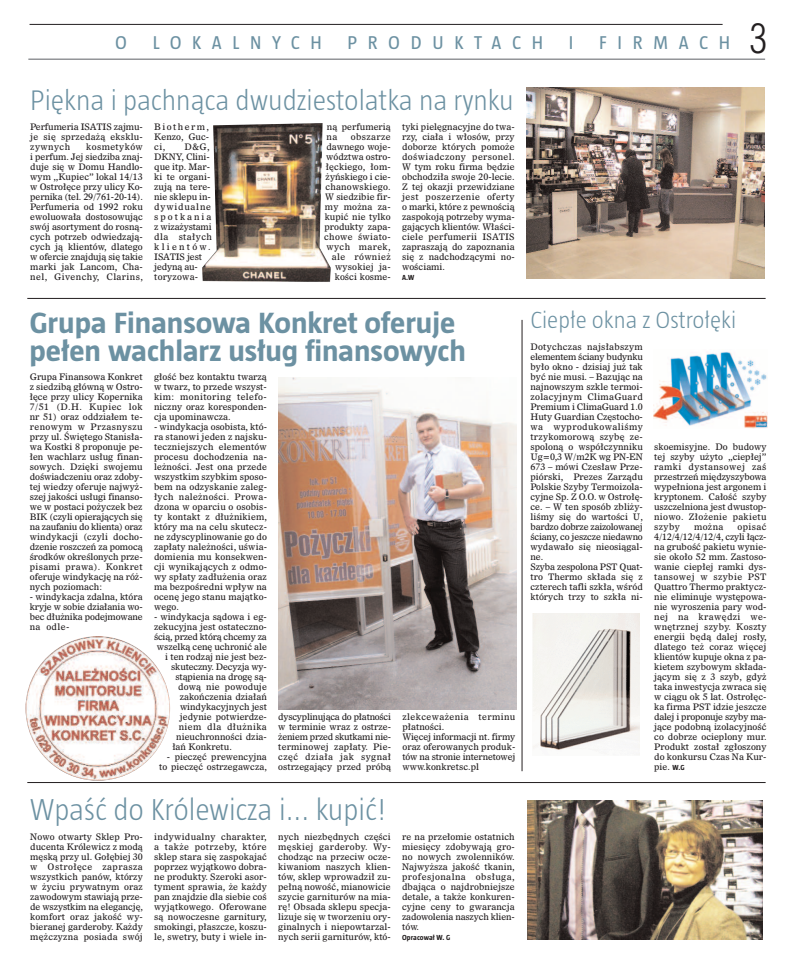
<style>
.page{position:relative;width:794px;height:964px;background:#fff}
.page>*{position:absolute;margin:0;border:0;box-sizing:border-box;transform-origin:0 0}
.t1{font:40px "Swis 721 Lt Cn EU";color:#231f20}
.t2{font:300 31px "Taz Pl";color:#6c91a2}
.t3{font:700 30px/28px "Tazzer Text Pl";color:#6c91a2}
.t4{font:300 29px "Taz Pl";color:#6c91a2}
.t5{font:300 24px "Taz Pl";color:#6c91a2}
.t6{font:19px "Taz Pl";letter-spacing:.565em;color:#6c91a2}
.t7{font:8.9px/10px "Dutch 811 EU";color:#231f20;text-align:justify}
.t8{font:8.9px "Dutch 811 EU";letter-spacing:-.025em;color:#231f20}
.t9{font:8.9px "Dutch 811 EU";letter-spacing:-.02em;color:#231f20}
.t10{font:8.9px "Dutch 811 EU";letter-spacing:.04em;color:#231f20}
.t11{font:700 7.5px "Taz Pl";letter-spacing:.01em;color:#231f20}
.s1{font-family:"Taz Pl";font-weight:700;font-size:7.5px}
</style>
<div class="page">
<hr style="left:28px;top:58px;width:737px;height:2px;background:#939598">
<hr style="left:30px;top:24px;width:692px;height:1px;background:#231f20">
<hr style="left:522px;top:320px;width:1px;height:451px;background:#231f20">
<img style="left:653px;top:352px;width:114px;height:77px">
<img style="left:533px;top:614px;width:106px;height:141px">
<img style="left:279px;top:377px;width:237px;height:332px">
<img style="left:202px;top:123px;width:129px;height:159px">
<img style="left:526px;top:88px;width:238px;height:191px">
<img style="left:527px;top:800px;width:235px;height:139px">
<img style="left:26px;top:636px;width:144px;height:145px;border-radius:50%">
<hr style="left:27px;top:782px;width:738px;height:1px;background:#231f20">
<hr style="left:27px;top:298px;width:738px;height:1px;background:#231f20">
<h3 class="t6" style="left:115px;top:32px;width:13px">O</h3>
<h3 class="t6" style="left:153px;top:32px;width:171px">lOKAlnyCh</h3>
<h3 class="t6" style="left:348px;top:32px;width:197px">PROduKTACh</h3>
<h3 class="t6" style="left:569px;top:32px;width:6px">I</h3>
<h3 class="t6" style="left:599px;top:32px;width:133px">fIRMACh</h3>
<h3 class="t4" style="left:30px;top:85px;width:485px">Piękna i pachnąca dwudziestolatka na rynku</h3>
<p class="t7" style="left:30px;top:122px;width:114px">Perfumeria ISATIS zajmu&shy;je się sprzedażą eksklu&shy;zywnych</p>
<p class="t7" style="left:154px;top:122px;width:56px">Biotherm, Kenzo, Guc&shy;ci,</p>
<p class="t7" style="left:327px;top:122px;width:66px">ną perfumerią na</p>
<p class="t7" style="left:324px;top:132px;width:68px;text-align:right">obszarze dawnego woje&shy;wództwa ostro&shy;łęckiego, łom&shy;żyńskiego i cie&shy;chanowskiego.<br>W siedzibie fir&shy;my można za&shy;kupić nie tylko produkty zapa&shy;chowe świato&shy;wych marek, ale również wysokiej ja&shy;kości kosme-</p>
<p class="t7" style="left:402px;top:122px;width:114px">tyki pielęgnacyjne do twa&shy;rzy, ciała i włosów, przy doborze których pomoże doświadczony personel.<br>W tym roku firma będzie obchodziła swoje 20-lecie.<br>Z tej okazji przewidziane jest poszerzenie oferty o marki, które z pewnością zaspokoją potrzeby wyma&shy;gających klientów. Właści&shy;ciele perfumerii ISATIS zapraszają do zapoznania się z nadchodzącymi no&shy;wościami.</p>
<p class="t7" style="left:30px;top:142px;width:114px;text-indent:56px">kosmetyków i perfum. Jej siedziba znaj&shy;duje się w Domu Handlo&shy;wym ,,Kupiec” lokal 14/13 w Ostrołęce przy ulicy Ko&shy;pernika (tel. 29/761-20-14).<br>Perfumeria od 1992 roku ewoluowała dostosowując swój asortyment do rosną&shy;cych potrzeb odwiedzają&shy;cych ją klientów, dlatego w ofercie znajdują się takie marki jak Lancom, Cha&shy;nel, Givenchy, Clarins,</p>
<p class="t7" style="left:154px;top:142px;width:59px;text-align:left;text-indent:30px">D&amp;G,<br>DKNY, Clini&shy;que itp. Mar&shy;ki te organi&shy;zują na tere&shy;nie sklepu in&shy;dywidualne spotkania z wizażystami dla stałych klientów.<br>ISATIS jest jedyną au&shy;toryzowa-</p>
<p class="t11" style="left:402px;top:273px;width:14px">A.W</p>
<h1 class="t1" style="left:749px;top:15px;width:20px">3</h1>
<h3 class="t3" style="left:29px;top:312px;width:438px">grupa finansowa konkret oferuje pełen wachlarz usług finansowych</h3>
<p class="t7" style="left:30px;top:372px;width:114px">Grupa Finansowa Konkret z siedzibą główną w Ostro&shy;łęce przy ulicy Kopernika 7/51 (D.H. Kupiec lok nr 51) oraz oddziałem te&shy;renowym w Przasnyszu przy ul. Świętego Stanisła&shy;wa Kostki 8 proponuje pe&shy;łen wachlarz usług finan&shy;sowych. Dzięki swojemu doświadczeniu oraz zdoby&shy;tej wiedzy oferuje najwyż&shy;szej jakości usługi finanso&shy;we w postaci pożyczek bez BIK (czyli opierających się na zaufaniu do klienta) oraz windykacji (czyli docho&shy;dzenie roszczeń za pomocą środków określonych prze&shy;pisami prawa). Konkret oferuje windykację na róż&shy;nych poziomach:</p>
<p class="t7" style="left:30px;top:592px;width:114px">- windykacja zdalna, która kryje w sobie działania wo&shy;bec dłużnika podejmowane na odle-</p>
<p class="t7" style="left:154px;top:372px;width:114px">głość bez kontaktu twarzą w twarz, to przede wszyst&shy;kim: monitoring telefo&shy;niczny oraz koresponden&shy;cja upominawcza.</p>
<p class="t7" style="left:154px;top:422px;width:114px">- windykacja osobista, któ&shy;ra stanowi jeden z najsku&shy;teczniejszych elementów procesu dochodzenia na&shy;leżności. Jest ona przede wszystkim szybkim sposo&shy;bem na odzyskanie zaleg&shy;łych należności. Prowa&shy;dzona w oparciu o osobis&shy;ty kontakt z dłużnikiem, który ma na celu skutecz&shy;ne zdyscyplinowanie go do zapłaty należności, uświa&shy;domienia mu konsekwen&shy;cji wynikających z odmo&shy;wy spłaty zadłużenia oraz ma bezpośredni wpływ na ocenę jego stanu majątko&shy;wego.</p>
<p class="t7" style="left:154px;top:612px;width:114px">- windykacja sądowa i eg-</p>
<p class="t7" style="left:154px;top:622px;width:114px">zekucyjna jest ostateczno-</p>
<p class="t8" style="left:154px;top:631px;width:114px">ścią, przed którą chcemy za</p>
<p class="t7" style="left:157px;top:642px;width:111px">wszelką cenę uchronić ale</p>
<p class="t7" style="left:165px;top:652px;width:103px">i ten rodzaj nie jest bez-</p>
<p class="t9" style="left:171px;top:661px;width:97px">skuteczny. Decyzja wy-</p>
<p class="t7" style="left:175px;top:672px;width:93px">stąpienia na drogę są-</p>
<p class="t7" style="left:178px;top:682px;width:90px">dową nie powoduje</p>
<p class="t7" style="left:180px;top:692px;width:89px">zakończenia działań</p>
<p class="t7" style="left:180px;top:702px;width:88px">windykacyjnych jest</p>
<p class="t7" style="left:180px;top:712px;width:89px">jedynie potwierdze-</p>
<p class="t10" style="left:179px;top:721px;width:90px">niem dla dłużnika</p>
<p class="t7" style="left:176px;top:732px;width:92px">nieuchronności dzia-</p>
<p class="t7" style="left:172px;top:742px;width:61px">łań Konkretu.</p>
<p class="t7" style="left:159px;top:752px;width:109px;text-align:right">- pieczęć prewencyjna to pieczęć ostrzegawcza,</p>
<p class="t7" style="left:278px;top:712px;width:114px">dyscyplinująca do płatności w terminie wraz z ostrze&shy;żeniem przed skutkami nie&shy;terminowej zapłaty. Pie&shy;częć działa jak sygnał ostrzegający przed próbą</p>
<p class="t7" style="left:402px;top:712px;width:114px;text-align:left">zlekceważenia terminu płatności.<br>Więcej informacji nt. firmy oraz oferowanych produk&shy;tów na stronie internetowej www.konkretsc.pl</p>
<h2 class="t2" style="left:30px;top:793px;width:357px">Wpaść do Królewicza i... kupić!</h2>
<p class="t7" style="left:30px;top:832px;width:114px">Nowo otwarty Sklep Pro&shy;ducenta Królewicz z modą męską przy ul. Gołębiej 30 w Ostrołęce zaprasza wszystkich panów, którzy w życiu prywatnym oraz zawodowym stawiają prze&shy;de wszystkim na elegancję, komfort oraz jakość wy&shy;bieranej garderoby. Każdy mężczyzna posiada swój</p>
<p class="t7" style="left:154px;top:832px;width:114px">indywidualny charakter, a także potrzeby, które sklep stara się zaspokajać poprzez wyjątkowo dobra&shy;ne produkty. Szeroki asor&shy;tyment sprawia, że każdy pan znajdzie dla siebie coś wyjątkowego. Oferowane są nowoczesne garnitury, smokingi, płaszcze, koszu&shy;le, swetry, buty i wiele in-</p>
<p class="t7" style="left:278px;top:832px;width:114px">nych niezbędnych części męskiej garderoby. Wy&shy;chodząc na przeciw ocze&shy;kiwaniom naszych klien&shy;tów, sklep wprowadził zu&shy;pełną nowość, mianowicie szycie garniturów na mia&shy;rę! Obsada sklepu specja&shy;lizuje się w tworzeniu ory&shy;ginalnych i niepowtarzal&shy;nych serii garniturów, któ-</p>
<p class="t7" style="left:402px;top:832px;width:114px">re na przełomie ostatnich miesięcy zdobywają gro&shy;no nowych zwolenników.<br>Najwyższa jakość tkanin, profesjonalna obsługa, dbająca o najdrobniejsze detale, a także konkuren&shy;cyjne ceny to gwarancja zadowolenia naszych klien&shy;tów.</p>
<p class="t11" style="left:402px;top:933px;width:50px">Opracował W. G</p>
<h3 class="t5" style="left:530px;top:307px;width:207px">Ciepłe okna z Ostrołęki</h3>
<p class="t7" style="left:530px;top:342px;width:114px;text-align:left">Dotychczas najsłabszym elementem ściany budynku było okno - dzisiaj już tak być nie musi. – Bazując na najnowszym szkle termoi&shy;zolacyjnym ClimaGuard<br>Premium i ClimaGuard 1.0<br>Huty Guardian Częstocho&shy;wa wyprodukowaliśmy trzykomorową szybę ze&shy;spoloną o współczynniku<br>Ug=0,3 W/m2K wg PN-EN<br>673 – mówi Czesław Prze&shy;piórski, Prezes Zarządu<br>Polskie Szyby Termoizola&shy;cyjne Sp. Z O.O. w Ostrołę&shy;ce. – W ten sposób zbliży&shy;liśmy się do wartości U, bardzo dobrze zaizolowanej ściany, co jeszcze niedawno wydawało się nieosiągal&shy;ne.<br>Szyba zespolona PST Quat&shy;tro Thermo składa się z czterech tafli szkła, wśród których trzy to szkła ni-</p>
<p class="t7" style="left:654px;top:442px;width:114px">skoemisyjne. Do budowy tej szyby użyto „ciepłej” ramki dystansowej zaś przestrzeń międzyszybowa wypełniona jest argonem i kryptonem. Całość szyby uszczelniona jest dwustop&shy;niowo. Złożenie pakietu szyby</p>
<p class="t7" style="left:654px;top:522px;width:114px;text-indent:83px">opisać 4/12/4/12/4/12/4, czyli łącz&shy;na grubość pakietu wynie&shy;sie około 52 mm. Zastoso&shy;wanie ciepłej ramki dys&shy;tansowej w szybie PST Quattro Thermo praktycz&shy;nie eliminuje występowa&shy;nie wyroszenia pary wod&shy;nej na krawędzi we&shy;wnętrznej szyby. Koszty energii będą dalej rosły, dlatego też coraz więcej klientów kupuje okna z pa&shy;kietem szybowym składa&shy;jącym się z 3 szyb, gdyż taka inwestycja zwraca się w ciągu ok 5 lat. Ostrołęc&shy;ka firma PST idzie jeszcze dalej i proponuje szyby ma&shy;jące podobną izolacyjność co dobrze ocieplony mur.<br>Produkt został zgłoszony do konkursu Czas Na Kur&shy;pie. <span class="s1">W.G</span></p>
<p class="t7" style="left:694px;top:522px;width:31px">można</p>
</div>
